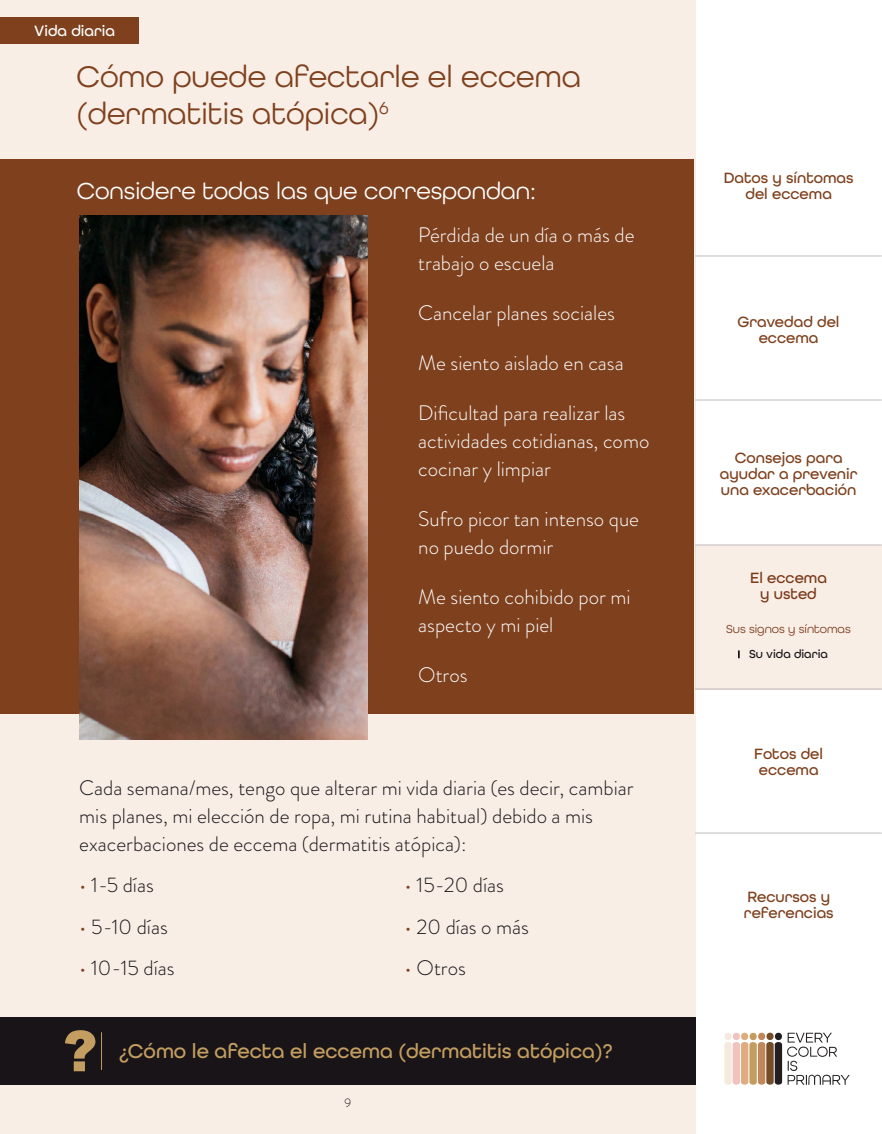
<style>
.page{position:relative;width:882px;height:1134px;background:#fff}
.page>*{position:absolute;margin:0;border:0;box-sizing:border-box;transform-origin:0 0}
.t1{font:900 56.52px "Arial";color:#c49e60}
.t2{font:31.5px/37.8px "All Round Gothic";color:#7e401d}
.t3{font:24.5px "All Round Gothic";color:#fff}
.t4{font:300 21px/28px "Brandon Grotesque";color:#fff}
.t5{font:300 21px/28px "Brandon Grotesque";color:#181417}
.t6{font:500 21px "All Round Gothic";color:#c49e60}
.t7{font:500 15.75px/15.8px "All Round Gothic";color:#7e401d;text-align:center}
.t8{font:500 15.75px "All Round Gothic";color:#fff}
.t9{font:12.25px "All Round Gothic";color:#7e401d}
.t10{font:500 12.25px "All Round Gothic";color:#181417}
.t11{font:300 12.25px "Brandon Grotesque";color:#181417}
.s1{color:#7e401d}
</style>
<div class="page">
<div style="left:0;top:0;width:696px;height:1134px;background:#f9eee6"></div>
<div style="left:0;top:159px;width:693px;height:555px;background:#7e401d"></div>
<div style="left:0;top:1017px;width:696px;height:68px;background:#181417"></div>
<img style="left:79px;top:216px;width:288px;height:523px">
<hr style="left:101px;top:1032px;width:1px;height:38px;background:#c49e60">
<div style="left:0;top:17px;width:139px;height:27px;background:#7e401d"></div>
<svg style="left:724px;top:1033px;width:126px;height:52px"></svg>
<div style="left:696px;top:545px;width:186px;height:144px;background:#f9eee6"></div>
<hr style="left:695px;top:544px;width:187px;height:2px;background:#a29ba1">
<hr style="left:695px;top:688px;width:187px;height:2px;background:#a29ba1">
<hr style="left:695px;top:832px;width:187px;height:2px;background:#a29ba1">
<hr style="left:695px;top:399px;width:187px;height:2px;background:#a29ba1">
<hr style="left:695px;top:255px;width:187px;height:2px;background:#a29ba1">
<svg style="left:738px;top:650px;width:2px;height:8px"></svg>
<p class="t8" style="left:34px;top:21px;width:82px">Vida diaria</p>
<h2 class="t2" style="left:76px;top:57px;width:506px">Cómo puede afectarle el eccema (dermatitis atópica)<sup>6</sup></h2>
<p class="t3" style="left:77px;top:176px;width:461px">Considere todas las que correspondan:</p>
<p class="t4" style="left:418px;top:221px;width:218px">Pérdida de un día o más de trabajo o escuela</p>
<p class="t4" style="left:418px;top:299px;width:198px">Cancelar planes sociales</p>
<p class="t4" style="left:418px;top:349px;width:207px">Me siento aislado en casa</p>
<p class="t4" style="left:418px;top:399px;width:233px">Dificultad para realizar las actividades cotidianas, como cocinar y limpiar</p>
<p class="t4" style="left:418px;top:505px;width:222px">Sufro picor tan intenso que no puedo dormir</p>
<p class="t4" style="left:418px;top:583px;width:214px">Me siento cohibido por mi aspecto y mi piel</p>
<p class="t4" style="left:418px;top:661px;width:51px">Otros</p>
<p class="t5" style="left:79px;top:773px;width:556px">Cada semana/mes, tengo que alterar mi vida diaria (es decir, cambiar mis planes, mi elección de ropa, mi rutina habitual) debido a mis exacerbaciones de eccema (dermatitis atópica):</p>
<p class="t5" style="left:79px;top:871px;width:76px"><span class="s1">•</span> 1-5 días</p>
<p class="t5" style="left:79px;top:913px;width:90px"><span class="s1">•</span> 5-10 días</p>
<p class="t5" style="left:79px;top:954px;width:97px"><span class="s1">•</span> 10-15 días</p>
<p class="t5" style="left:405px;top:871px;width:101px"><span class="s1">•</span> 15-20 días</p>
<p class="t5" style="left:405px;top:913px;width:126px"><span class="s1">•</span> 20 días o más</p>
<p class="t5" style="left:405px;top:954px;width:63px"><span class="s1">•</span> Otros</p>
<h1 class="t1" style="left:63px;top:1010px;width:36px">?</h1>
<p class="t6" style="left:119px;top:1038px;width:495px">¿Cómo le afecta el eccema (dermatitis atópica)?</p>
<p class="t11" style="left:344px;top:1094px;width:8px">9</p>
<p class="t7" style="left:724px;top:170px;width:131px">Datos y síntomas del eccema</p>
<p class="t7" style="left:738px;top:314px;width:103px">Gravedad del eccema</p>
<p class="t7" style="left:720px;top:450px;width:139px">Consejos para ayudar a prevenir una exacerbación</p>
<p class="t7" style="left:750px;top:570px;width:78px">El eccema y usted</p>
<p class="t9" style="left:726px;top:621px;width:126px">Sus signos y síntomas</p>
<p class="t10" style="left:749px;top:646px;width:80px">Su vida diaria</p>
<p class="t7" style="left:754px;top:746px;width:70px;text-align:left">Fotos del eccema</p>
<p class="t7" style="left:744px;top:889px;width:91px;text-align:left">Recursos y referencias</p>
</div>
